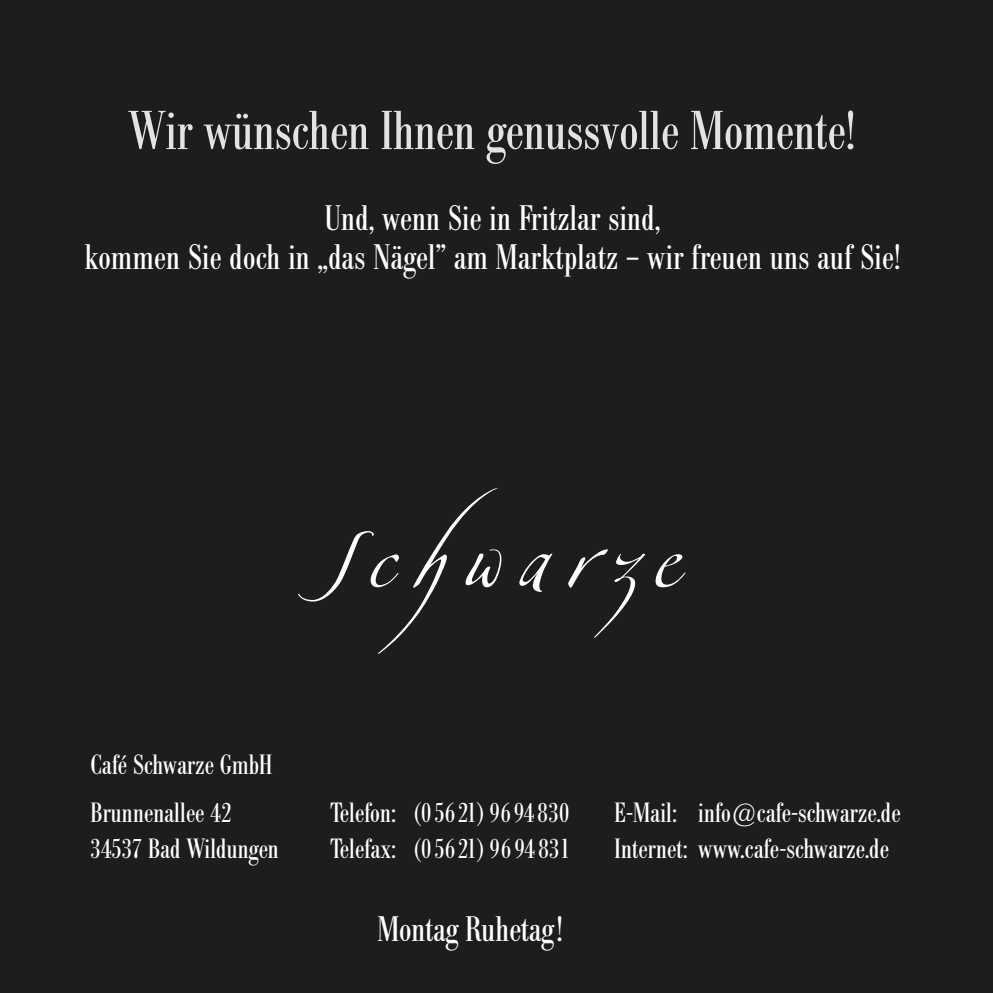
<style>
.page{position:relative;width:993px;height:993px;background:#fff}
.page>*{position:absolute;margin:0;border:0;box-sizing:border-box;transform-origin:0 0}
.t1{font:condensed 54px "Bodoni BE";color:#e3e3e3}
.t2{font:condensed 35px/39px "Bodoni BE";letter-spacing:.01em;color:#fff;text-align:center}
.t3{font:condensed 27.5px/36px "Bodoni BE";letter-spacing:.005em;color:#fff}
</style>
<div class="page">
<div style="left:0;top:0;width:992px;height:992px;background:#1d1d1b"></div>
<svg style="left:519px;top:553px;width:33px;height:39px"></svg>
<svg style="left:655px;top:554px;width:30px;height:33px"></svg>
<svg style="left:298px;top:487px;width:204px;height:167px"></svg>
<svg style="left:568px;top:549px;width:76px;height:89px"></svg>
<h1 class="t1" style="left:128px;top:100px;width:727px">Wir wünschen Ihnen genussvolle Momente!</h1>
<p class="t2" style="left:85px;top:199px;width:816px">Und, wenn Sie in Fritzlar sind,<br>kommen Sie doch in „das Nägel” am Marktplatz – wir freuen uns auf Sie!</p>
<p class="t3" style="left:91px;top:741px;width:183px;line-height:48px">Café Schwarze GmbH<br>Brunnenallee 42</p>
<p class="t3" style="left:91px;top:831px;width:190px">34537 Bad Wildungen</p>
<p class="t3" style="left:330px;top:795px;width:241px">Telefon: (05621) 9694830<br>Telefax: (05621) 9694831</p>
<p class="t2" style="left:377px;top:910px;width:186px">Montag Ruhetag!</p>
<p class="t3" style="left:614px;top:795px;width:287px">E-Mail: info@cafe-schwarze.de<br>Internet: www.cafe-schwarze.de</p>
</div>
